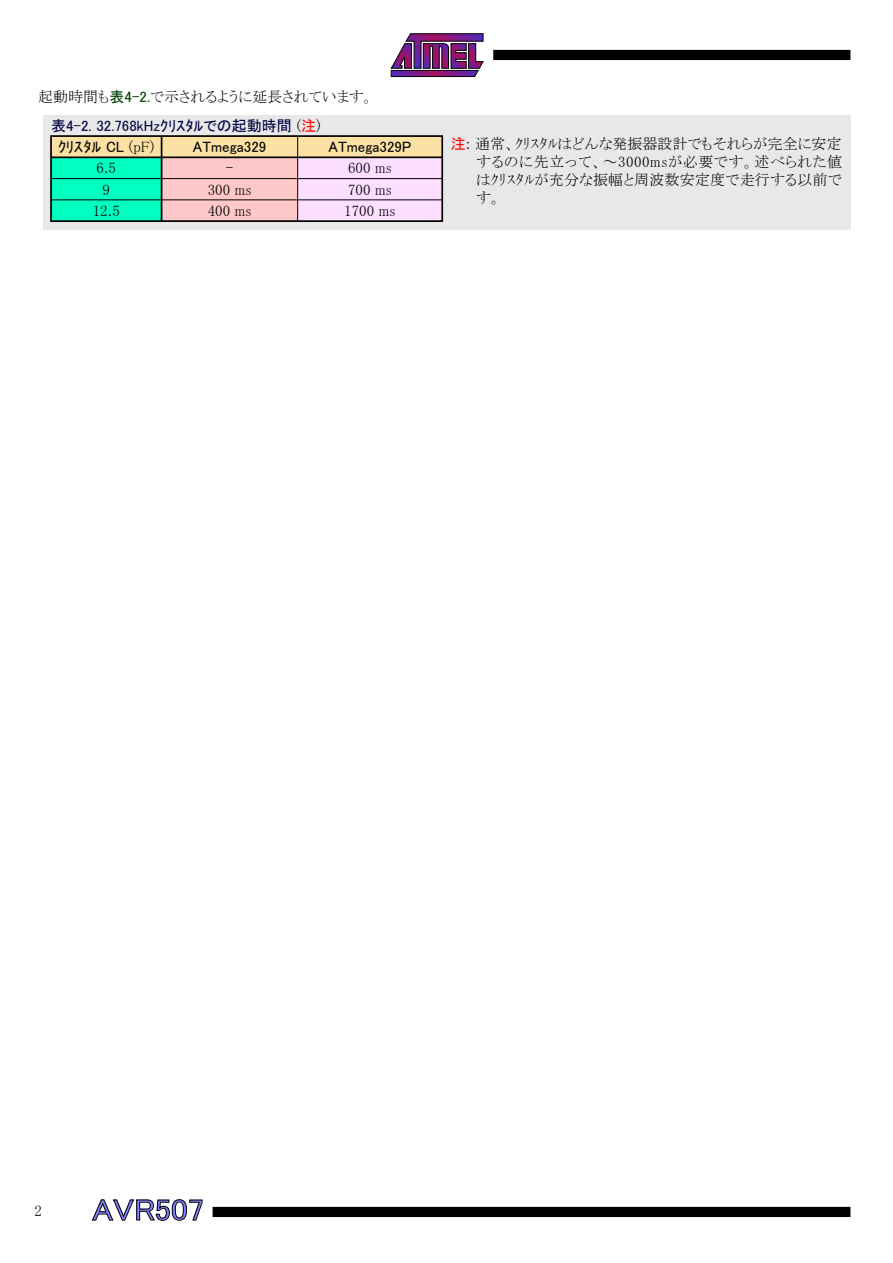
<style>
.page{position:relative;width:893px;height:1263px;background:#fff}
.page>*{position:absolute;margin:0;border:0;box-sizing:border-box;transform-origin:0 0}
.t1{font:30px "MS P Gothic";color:#8080ff;scale:1.1 1}
.t2{font:15px/18px "MS P Mincho";letter-spacing:.015em;color:#000;text-align:justify}
.t3{font:15px/21.3px "MS P Gothic";color:#000040}
.t4{font:15px "MS P Gothic";color:#000}
.s1{font-family:"MS P Gothic";color:#004000}
.s2{font-family:"MS P Mincho";color:#000}
.s3{color:#f00}
.s4{color:#000}
.s5{font-family:"MS P Gothic";color:#f00}
</style>
<div class="page">
<svg style="left:390px;top:33px;width:94px;height:44px"></svg>
<div style="left:493px;top:50px;width:357px;height:10px;background:#000"></div>
<div style="left:213px;top:1207px;width:637px;height:10px;background:#000"></div>
<svg style="left:92px;top:1199px;width:110px;height:22px"></svg>
<div style="left:43px;top:115px;width:807px;height:115px;background:#e8e8e8"></div>
<div style="left:162px;top:157px;width:136px;height:64px;background:#ffc8c8"></div>
<div style="left:51px;top:157px;width:111px;height:64px;background:#00ffc0"></div>
<div style="left:298px;top:157px;width:144px;height:64px;background:#fcdeff"></div>
<div style="left:51px;top:136px;width:391px;height:21px;background:#fce1a4"></div>
<div style="left:50px;top:135px;width:393px;height:87px;border:2px solid #000"></div>
<hr style="left:161px;top:136px;width:1px;height:85px;background:#000">
<hr style="left:297px;top:136px;width:1px;height:85px;background:#000">
<hr style="left:51px;top:156px;width:391px;height:2px;background:#000">
<hr style="left:51px;top:178px;width:391px;height:1px;background:#000">
<hr style="left:51px;top:199px;width:391px;height:1px;background:#000">
<p class="t2" style="left:38px;top:88px;width:337px">起動時間も<span class="s1">表4-2.</span>で示されるように延長されています。</p>
<p class="t3" style="left:58px;top:115px;width:264px;text-indent:-7px">表4-2. 32.768kHzｸﾘｽﾀﾙでの起動時間 <span class="s2">(</span><span class="s3">注</span><span class="s2">)</span><span class="s4">ｸﾘｽﾀﾙ CL</span> <span class="s2">(pF)</span></p>
<p class="t4" style="left:193px;top:139px;width:75px">ATmega329</p>
<p class="t4" style="left:329px;top:139px;width:84px">ATmega329P</p>
<p class="t2" style="left:97px;top:159px;width:21px">6.5</p>
<p class="t2" style="left:226px;top:159px;width:9px">-</p>
<p class="t2" style="left:348px;top:159px;width:45px">600 ms</p>
<p class="t2" style="left:103px;top:180px;width:9px">9</p>
<p class="t2" style="left:208px;top:180px;width:45px">300 ms</p>
<p class="t2" style="left:348px;top:180px;width:45px">700 ms</p>
<p class="t2" style="left:93px;top:201px;width:29px">12.5</p>
<p class="t2" style="left:208px;top:201px;width:45px">400 ms</p>
<p class="t2" style="left:344px;top:201px;width:53px">1700 ms</p>
<p class="t2" style="left:476px;top:135px;width:367px;text-indent:-26px"><span class="s5">注</span>: 通常、ｸﾘｽﾀﾙはどんな発振器設計でもそれらが完全に安定するのに先立って、～3000msが必要です。述べられた値はｸﾘｽﾀﾙが充分な振幅と周波数安定度で走行する以前です。</p>
<p class="t2" style="left:35px;top:1202px;width:9px">2</p>
<h1 class="t1" style="left:92px;top:1195px;width:103px">AVR507</h1>
</div>
